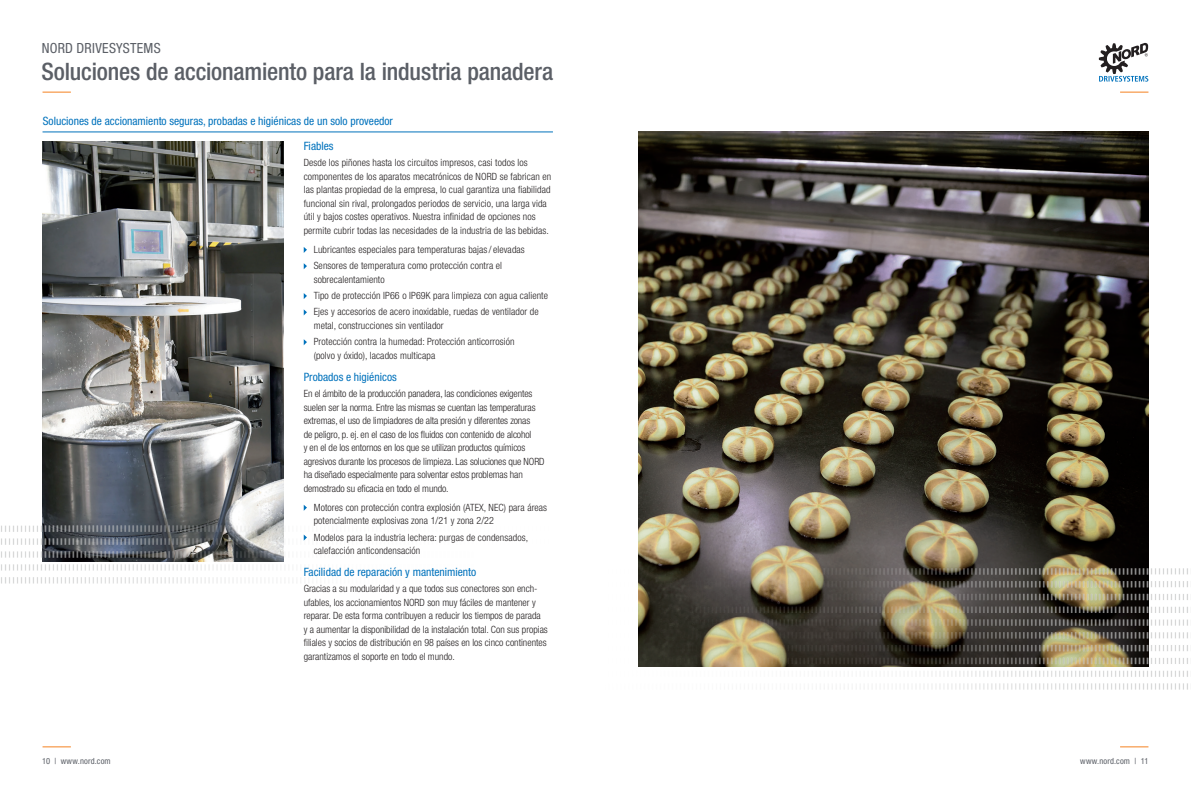
<style>
.page{position:relative;width:1191px;height:792px;background:#fff}
.page>*{position:absolute;margin:0;border:0;box-sizing:border-box;transform-origin:0 0}
.t1{font:500 condensed 24px "Helvetica Neue LT Std";letter-spacing:-.01em;color:#5b5f66}
.t2{font:condensed 14px "Helvetica Neue LT Std";letter-spacing:.02em;color:#5b5f66}
.t3{font:condensed 11.5px "Helvetica Neue LT Std";color:#0072bc}
.t4{font:300 condensed 10px/13.5px "Helvetica Neue LT Std";letter-spacing:.01em;color:#231f20}
.t5{font:300 condensed 10px "Helvetica Neue LT Std";letter-spacing:-.01em;color:#231f20}
.t6{font:condensed 8.5px "Helvetica Neue LT Std";letter-spacing:.02em;color:#5b5f66}
</style>
<div class="page">
<svg style="left:43px;top:746px;width:28px;height:1px"></svg>
<svg style="left:1120px;top:746px;width:28px;height:1px"></svg>
<svg style="left:43px;top:92px;width:28px;height:1px"></svg>
<svg style="left:1120px;top:92px;width:28px;height:1px"></svg>
<svg style="left:1098px;top:43px;width:50px;height:39px"></svg>
<img style="left:43px;top:142px;width:240px;height:380px">
<img style="left:1px;top:522px;width:303px;height:62px">
<div style="left:288px;top:551px;width:268px;height:173px;background:#fff"></div>
<svg style="left:304px;top:247px;width:3px;height:6px"></svg>
<svg style="left:304px;top:263px;width:3px;height:6px"></svg>
<svg style="left:304px;top:293px;width:3px;height:6px"></svg>
<svg style="left:304px;top:309px;width:3px;height:6px"></svg>
<svg style="left:304px;top:339px;width:3px;height:6px"></svg>
<svg style="left:304px;top:505px;width:3px;height:6px"></svg>
<svg style="left:304px;top:535px;width:3px;height:6px"></svg>
<hr style="left:43px;top:132px;width:510px;height:1px;background:#0072bc">
<img style="left:638px;top:132px;width:510px;height:432px">
<img style="left:638px;top:564px;width:550px;height:126px">
<h2 class="t2" style="left:42px;top:40px;width:120px">NORD DRIVESYSTEMS</h2>
<h1 class="t1" style="left:41px;top:57px;width:513px">Soluciones de accionamiento para la industria panadera</h1>
<p class="t3" style="left:43px;top:114px;width:352px">Soluciones de accionamiento seguras, probadas e higiénicas de un solo proveedor</p>
<p class="t3" style="left:304px;top:139px;width:31px">Fiables</p>
<p class="t4" style="left:304px;top:156px;width:225px">Desde los piñones hasta los circuitos impresos, casi todos los</p>
<p class="t4" style="left:304px;top:169px;width:249px">componentes de los aparatos mecatrónicos de NORD se fabrican en</p>
<p class="t4" style="left:304px;top:183px;width:248px">las plantas propiedad de la empresa, lo cual garantiza una fiabilidad</p>
<p class="t4" style="left:304px;top:196px;width:247px">funcional sin rival, prolongados periodos de servicio, una larga vida útil y bajos costes operativos. Nuestra infinidad de opciones nos permite cubrir todas las necesidades de la industria de las bebidas.</p>
<p class="t4" style="left:314px;top:243px;width:212px">Lubricantes especiales para temperaturas bajas/ elevadas</p>
<p class="t4" style="left:314px;top:259px;width:190px">Sensores de temperatura como protección contra el</p>
<p class="t4" style="left:314px;top:272px;width:72px">sobrecalentamiento</p>
<p class="t4" style="left:314px;top:289px;width:236px">Tipo de protección IP66 o IP69K para limpieza con agua caliente</p>
<p class="t4" style="left:314px;top:305px;width:226px">Ejes y accesorios de acero inoxidable, ruedas de ventilador de metal, construcciones sin ventilador</p>
<p class="t4" style="left:314px;top:335px;width:202px">Protección contra la humedad: Protección anticorrosión</p>
<p class="t4" style="left:314px;top:348px;width:123px">(polvo y óxido), lacados multicapa</p>
<p class="t3" style="left:304px;top:370px;width:95px">Probados e higiénicos</p>
<p class="t5" style="left:304px;top:388px;width:230px">En el ámbito de la producción panadera, las condiciones exigentes</p>
<p class="t5" style="left:304px;top:401px;width:233px">suelen ser la norma. Entre las mismas se cuentan las temperaturas</p>
<p class="t5" style="left:304px;top:415px;width:228px">extremas, el uso de limpiadores de alta presión y diferentes zonas</p>
<p class="t5" style="left:304px;top:428px;width:229px">de peligro, p. ej. en el caso de los fluidos con contenido de alcohol</p>
<p class="t5" style="left:304px;top:442px;width:223px">y en el de los entornos en los que se utilizan productos químicos</p>
<p class="t5" style="left:304px;top:455px;width:242px">agresivos durante los procesos de limpieza. Las soluciones que NORD</p>
<p class="t5" style="left:304px;top:469px;width:220px">ha diseñado especialmente para solventar estos problemas han</p>
<p class="t5" style="left:304px;top:482px;width:146px">demostrado su eficacia en todo el mundo.</p>
<p class="t4" style="left:314px;top:500px;width:235px">Motores con protección contra explosión (ATEX, NEC) para áreas</p>
<p class="t4" style="left:314px;top:514px;width:182px">potencialmente explosivas zona 1/21 y zona 2/22</p>
<p class="t4" style="left:314px;top:530px;width:216px">Modelos para la industria lechera: purgas de condensados,</p>
<p class="t4" style="left:314px;top:544px;width:108px">calefacción anticondensación</p>
<p class="t3" style="left:304px;top:565px;width:174px">Facilidad de reparación y mantenimiento</p>
<p class="t4" style="left:304px;top:582px;width:238px">Gracias a su modularidad y a que todos sus conectores son ench&shy;ufables, los accionamientos NORD son muy fáciles de mantener y reparar. De esta forma contribuyen a reducir los tiempos de parada</p>
<p class="t4" style="left:304px;top:623px;width:245px">y a aumentar la disponibilidad de la instalación total. Con sus propias</p>
<p class="t4" style="left:304px;top:636px;width:244px">filiales y socios de distribución en 98 países en los cinco continentes</p>
<p class="t4" style="left:304px;top:650px;width:153px">garantizamos el soporte en todo el mundo.</p>
<p class="t6" style="left:42px;top:756px;width:70px">10 | www.nord.com</p>
<p class="t6" style="left:1080px;top:756px;width:70px">www.nord.com | 11</p>
</div>
